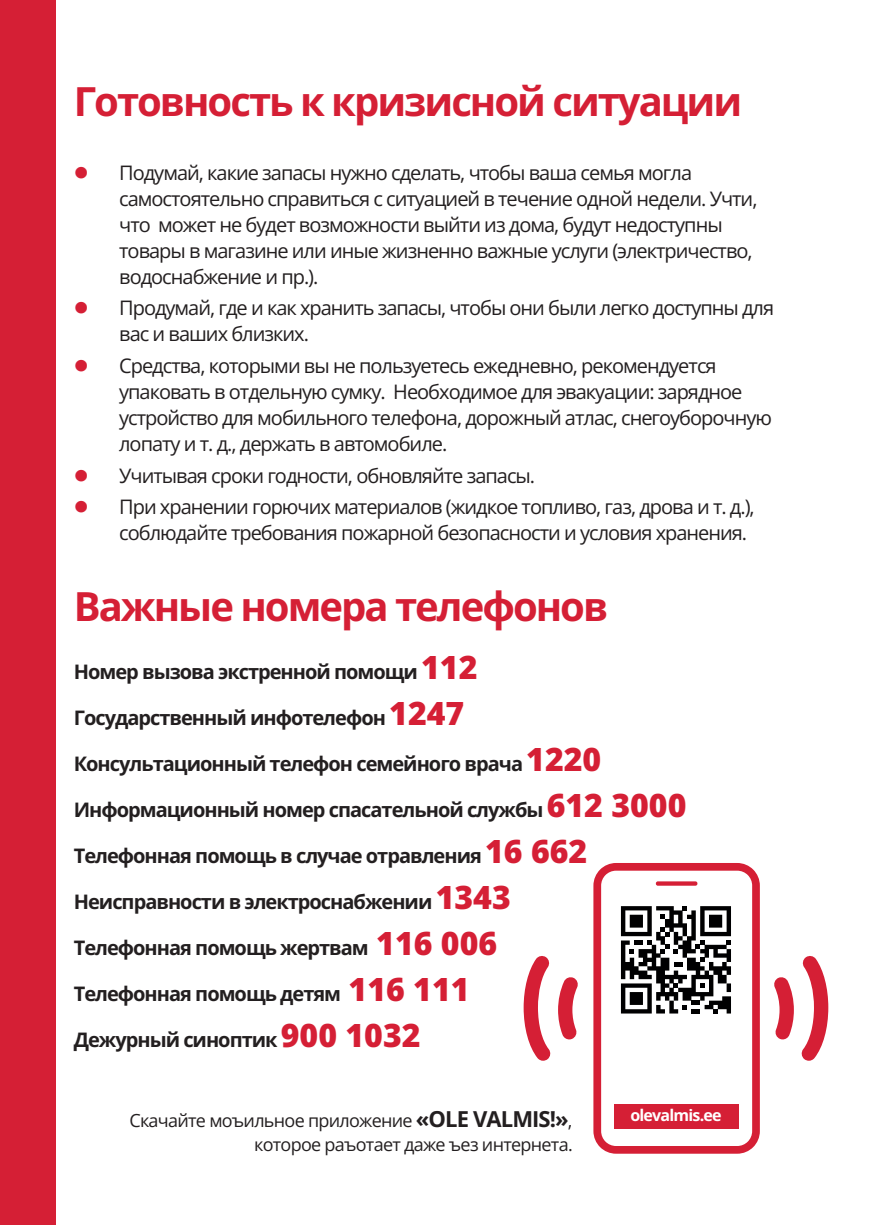
<style>
.page{position:relative;width:874px;height:1225px;background:#fff}
.page>*{position:absolute;margin:0;border:0;box-sizing:border-box;transform-origin:0 0}
.t1{font:700 40px "Open Sans";letter-spacing:-.05em;color:#d51f35}
.t2{font:20px/26px "Open Sans";letter-spacing:-.05em;color:#231f20}
.t3{font:700 20px "Open Sans";letter-spacing:-.05em;color:#231f20}
.t4{font:18px/24px "Open Sans";letter-spacing:-.04em;color:#231f20;text-align:right}
.t5{font:700 16px "Open Sans";letter-spacing:-.05em;color:#fff}
.s1{color:#d51f35}
.s2{font-weight:800;font-size:32px;color:#d51f35}
.s3{font-weight:700;font-size:22px}
</style>
<div class="page">
<div style="left:0;top:0;width:55px;height:1225px;background:#d51f35"></div>
<svg style="left:593px;top:863px;width:166px;height:290px"></svg>
<svg style="left:655px;top:881px;width:42px;height:4px"></svg>
<svg style="left:558px;top:977px;width:20px;height:62px"></svg>
<svg style="left:523px;top:956px;width:28px;height:104px"></svg>
<svg style="left:774px;top:977px;width:19px;height:62px"></svg>
<svg style="left:801px;top:956px;width:26px;height:104px"></svg>
<div style="left:617px;top:902px;width:117px;height:115px;background:#fff"></div>
<svg style="left:620px;top:906px;width:110px;height:107px"></svg>
<h1 class="t1" style="left:74px;top:75px;width:669px">Готовность к кризисной ситуации</h1>
<p class="t2" style="left:119px;top:159px;width:639px;text-indent:-45px"><span class="s1">●</span> Подумай, какие запасы нужно сделать, чтобы ваша семья могла самостоятельно справиться с ситуацией в течение одной недели. Учти, что может не будет возможности выйти из дома, будут недоступны товары в магазине или иные жизненно важные услуги (электричество, водоснабжение и пр.).</p>
<p class="t2" style="left:119px;top:294px;width:656px;text-indent:-45px"><span class="s1">●</span> Продумай, где и как хранить запасы, чтобы они были легко доступны для вас и ваших близких.</p>
<p class="t2" style="left:119px;top:352px;width:654px;text-indent:-45px"><span class="s1">●</span> Средства, которыми вы не пользуетесь ежедневно, рекомендуется упаковать в отдельную сумку. Необходимое для эвакуации: зарядное устройство для мобильного телефона, дорожный атлас, снегоуборочную лопату и т. д., держать в автомобиле.</p>
<p class="t2" style="left:74px;top:462px;width:462px"><span class="s1">●</span> Учитывая сроки годности, обновляйте запасы.</p>
<p class="t2" style="left:119px;top:493px;width:636px;text-indent:-45px"><span class="s1">●</span> При хранении горючих материалов (жидкое топливо, газ, дрова и т. д.), соблюдайте требования пожарной безопасности и условия хранения.</p>
<h1 class="t1" style="left:74px;top:579px;width:535px">Важные номера телефонов</h1>
<p class="t3" style="left:74px;top:658px;width:405px">Номер вызова экстренной помощи <span class="s2">112</span></p>
<p class="t3" style="left:74px;top:704px;width:392px">Государственный инфотелефон <span class="s2">1247</span></p>
<p class="t3" style="left:74px;top:750px;width:529px">Консультационный телефон семейного врача <span class="s2">1220</span></p>
<p class="t3" style="left:74px;top:796px;width:614px">Информационный номер спасательной службы <span class="s2">612 3000</span></p>
<p class="t3" style="left:74px;top:842px;width:515px">Телефонная помощь в случае отравления <span class="s2">16 662</span></p>
<p class="t3" style="left:74px;top:888px;width:438px">Неисправности в электроснабжении <span class="s2">1343</span></p>
<p class="t3" style="left:74px;top:934px;width:425px">Телефонная помощь жертвам <span class="s2">116 006</span></p>
<p class="t3" style="left:74px;top:980px;width:397px">Телефонная помощь детям <span class="s2">116 111</span></p>
<p class="t3" style="left:74px;top:1026px;width:348px">Дежурный синоптик <span class="s2">900 1032</span></p>
<p class="t4" style="left:129px;top:1108px;width:444px">Скачайте моъильное приложение <span class="s3">«OLE VALMIS!»</span>, которое раъотает даже ъез интернета.</p>
<p class="t5" style="left:630px;top:1104px;width:93px">olevalmis.ee</p>
</div>
